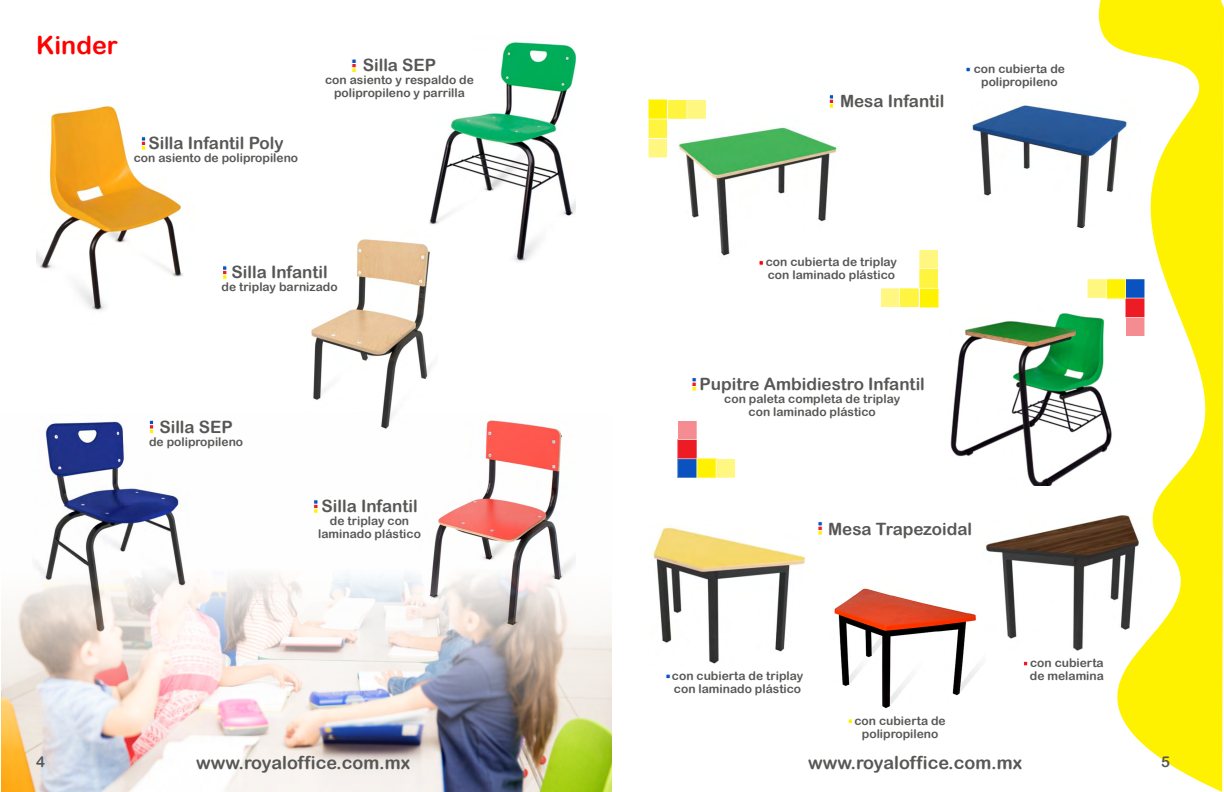
<style>
.page{position:relative;width:1224px;height:792px;background:#fff}
.page>*{position:absolute;margin:0;border:0;box-sizing:border-box;transform-origin:0 0}
.t1{font:25px "Arial Rounded MT Bold";color:#f00}
.t2{font:18px "Arial Rounded MT Bold";color:#575756}
.t3{font:17px "Arial Rounded MT Bold";color:#575756}
.t4{font:15px "Arial Rounded MT Bold";color:#575756}
.t5{font:12px/13px "Arial Rounded MT Bold";color:#575756;text-align:center}
</style>
<div class="page">
<img style="left:985px;top:520px;width:113px;height:130px">
<img style="left:650px;top:525px;width:156px;height:139px">
<img style="left:36px;top:106px;width:147px;height:205px">
<img style="left:429px;top:42px;width:147px;height:220px">
<img style="left:972px;top:105px;width:126px;height:123px">
<img style="left:950px;top:313px;width:148px;height:173px">
<img style="left:686px;top:127px;width:152px;height:137px">
<img style="left:311px;top:228px;width:126px;height:185px">
<img style="left:834px;top:588px;width:145px;height:131px">
<img style="left:2px;top:413px;width:609px;height:379px">
<svg style="left:223px;top:266px;width:4px;height:13px"></svg>
<svg style="left:314px;top:500px;width:4px;height:13px"></svg>
<svg style="left:141px;top:137px;width:5px;height:13px"></svg>
<svg style="left:352px;top:59px;width:4px;height:13px"></svg>
<svg style="left:149px;top:420px;width:5px;height:14px"></svg>
<svg style="left:692px;top:378px;width:4px;height:13px"></svg>
<svg style="left:818px;top:522px;width:4px;height:13px"></svg>
<svg style="left:829px;top:95px;width:5px;height:13px"></svg>
<svg style="left:666px;top:674px;width:4px;height:5px"></svg>
<svg style="left:1024px;top:661px;width:4px;height:5px"></svg>
<svg style="left:848px;top:719px;width:4px;height:4px"></svg>
<svg style="left:759px;top:261px;width:4px;height:4px"></svg>
<svg style="left:966px;top:67px;width:4px;height:5px"></svg>
<svg style="left:1098px;top:0;width:126px;height:792px"></svg>
<svg style="left:1087px;top:279px;width:58px;height:58px"></svg>
<svg style="left:678px;top:421px;width:57px;height:57px"></svg>
<svg style="left:881px;top:250px;width:58px;height:58px"></svg>
<svg style="left:648px;top:99px;width:59px;height:59px"></svg>
<h1 class="t1" style="left:36px;top:31px;width:83px">Kinder</h1>
<h3 class="t3" style="left:148px;top:133px;width:137px">Silla Infantil Poly</h3>
<p class="t5" style="left:134px;top:151px;width:166px">con asiento de polipropileno</p>
<h3 class="t3" style="left:363px;top:55px;width:75px">Silla SEP</h3>
<p class="t5" style="left:325px;top:73px;width:150px">con asiento y respaldo de polipropileno y parrilla</p>
<h3 class="t3" style="left:232px;top:262px;width:98px">Silla Infantil</h3>
<p class="t5" style="left:222px;top:280px;width:118px">de triplay barnizado</p>
<h3 class="t3" style="left:159px;top:416px;width:75px">Silla SEP</h3>
<p class="t5" style="left:149px;top:435px;width:96px">de polipropileno</p>
<h3 class="t3" style="left:322px;top:496px;width:98px">Silla Infantil</h3>
<p class="t5" style="left:318px;top:514px;width:104px">de triplay con laminado plástico</p>
<h3 class="t3" style="left:840px;top:91px;width:106px">Mesa Infantil</h3>
<p class="t5" style="left:974px;top:62px;width:93px">con cubierta de polipropileno</p>
<p class="t5" style="left:766px;top:255px;width:133px;text-align:left">con cubierta de triplay con laminado plástico</p>
<h3 class="t3" style="left:700px;top:374px;width:227px">Pupitre Ambidiestro Infantil</h3>
<p class="t5" style="left:724px;top:392px;width:177px">con paleta completa de triplay con laminado plástico</p>
<h3 class="t3" style="left:828px;top:519px;width:146px">Mesa Trapezoidal</h3>
<p class="t5" style="left:672px;top:669px;width:133px;text-align:left">con cubierta de triplay con laminado plástico</p>
<p class="t5" style="left:854px;top:714px;width:93px">con cubierta de polipropileno</p>
<p class="t5" style="left:1030px;top:656px;width:76px;text-align:left">con cubierta de melamina</p>
<p class="t4" style="left:36px;top:753px;width:10px">4</p>
<h2 class="t2" style="left:196px;top:752px;width:216px">www.royaloffice.com.mx</h2>
<h2 class="t2" style="left:808px;top:752px;width:216px">www.royaloffice.com.mx</h2>
<p class="t4" style="left:1161px;top:753px;width:10px">5</p>
</div>
